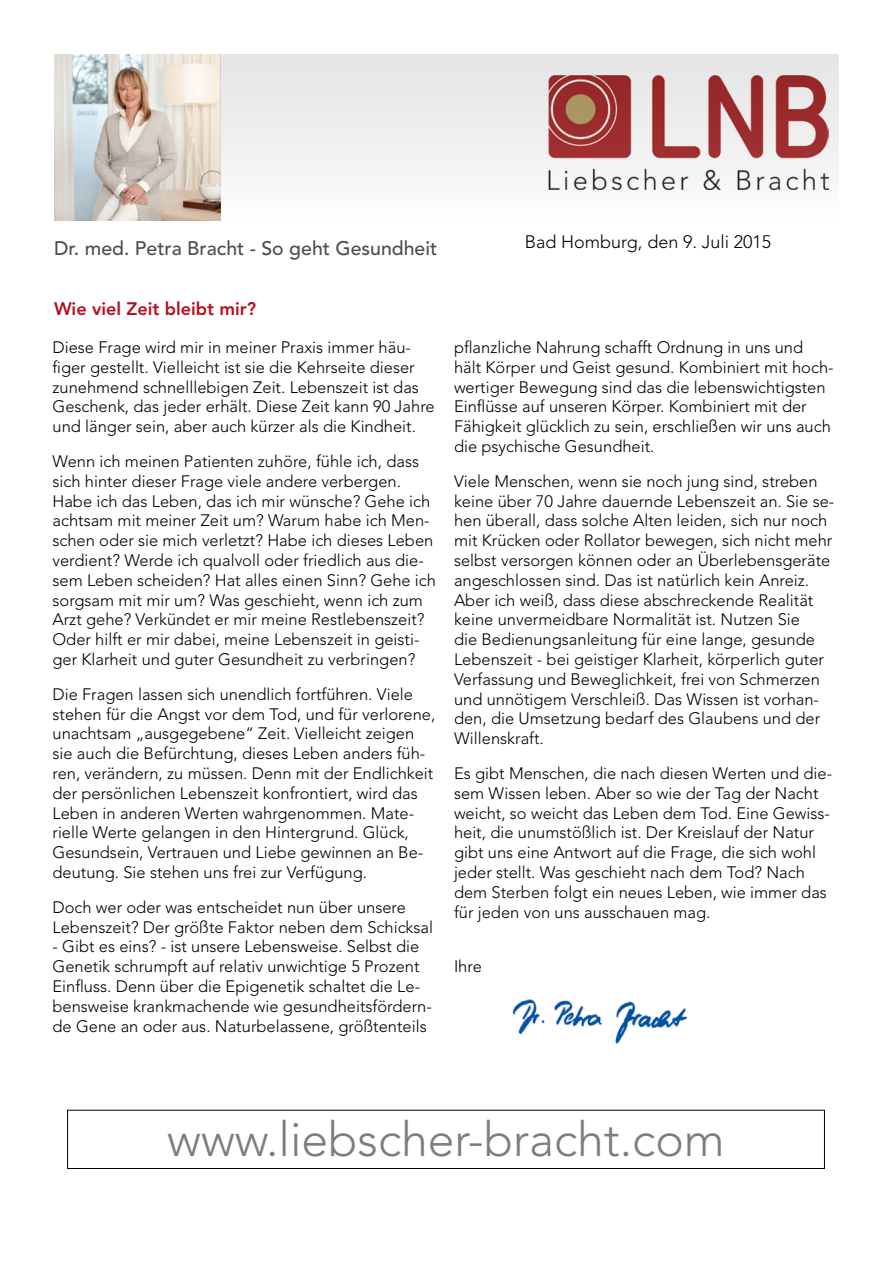
<style>
.page{position:relative;width:893px;height:1263px;background:#fff}
.page>*{position:absolute;margin:0;border:0;box-sizing:border-box;transform-origin:0 0}
.t1{font:300 48px "Avenir LT Std";color:#7d7d7d}
.t2{font:500 19.5px "Avenir LT Std";color:#4d4d4d}
.t3{font:300 18px "Avenir LT Std";color:#000}
.t4{font:800 18px "Avenir LT Std";color:#b6101d}
.t5{font:300 16.5px/19.8px "Avenir LT Std";color:#000}
</style>
<div class="page">
<img style="left:512px;top:999px;width:176px;height:45px">
<img style="left:54px;top:54px;width:166px;height:166px">
<svg style="left:220px;top:54px;width:619px;height:166px"></svg>
<p class="t2" style="left:54px;top:237px;width:385px">Dr. med. Petra Bracht - So geht Gesundheit</p>
<p class="t3" style="left:525px;top:232px;width:248px">Bad Homburg, den 9. Juli 2015</p>
<p class="t4" style="left:54px;top:298px;width:204px">Wie viel Zeit bleibt mir?</p>
<p class="t5" style="left:52px;top:337px;width:384px">Diese Frage wird mir in meiner Praxis immer häu&shy;figer gestellt. Vielleicht ist sie die Kehrseite dieser zunehmend schnelllebigen Zeit. Lebenszeit ist das Geschenk, das jeder erhält. Diese Zeit kann 90 Jahre und länger sein, aber auch kürzer als die Kindheit.</p>
<p class="t5" style="left:52px;top:451px;width:385px">Wenn ich meinen Patienten zuhöre, fühle ich, dass sich hinter dieser Frage viele andere verbergen.<br>Habe ich das Leben, das ich mir wünsche? Gehe ich achtsam mit meiner Zeit um? Warum habe ich Men&shy;schen oder sie mich verletzt? Habe ich dieses Leben verdient? Werde ich qualvoll oder friedlich aus die&shy;sem Leben scheiden? Hat alles einen Sinn? Gehe ich sorgsam mit mir um? Was geschieht, wenn ich zum Arzt gehe? Verkündet er mir meine Restlebenszeit?<br>Oder hilft er mir dabei, meine Lebenszeit in geisti&shy;ger Klarheit und guter Gesundheit zu verbringen?</p>
<p class="t5" style="left:52px;top:684px;width:384px">Die Fragen lassen sich unendlich fortführen. Viele stehen für die Angst vor dem Tod, und für verlorene, unachtsam „ausgegebene“ Zeit. Vielleicht zeigen sie auch die Befürchtung, dieses Leben anders füh&shy;ren, verändern, zu müssen. Denn mit der Endlichkeit der persönlichen Lebenszeit konfrontiert, wird das Leben in anderen Werten wahrgenommen. Mate&shy;rielle Werte gelangen in den Hintergrund. Glück, Gesundsein, Vertrauen und Liebe gewinnen an Be&shy;deutung. Sie stehen uns frei zur Verfügung.</p>
<p class="t5" style="left:52px;top:897px;width:382px">Doch wer oder was entscheidet nun über unsere<br>Lebenszeit? Der größte Faktor neben dem Schicksal</p>
<p class="t5" style="left:52px;top:937px;width:381px">- Gibt es eins? - ist unsere Lebensweise. Selbst die Genetik schrumpft auf relativ unwichtige 5 Prozent Einfluss. Denn über die Epigenetik schaltet die Le&shy;bensweise krankmachende wie gesundheitsfördern&shy;de Gene an oder aus. Naturbelassene, größtenteils</p>
<p class="t5" style="left:454px;top:337px;width:381px">pflanzliche Nahrung schafft Ordnung in uns und hält Körper und Geist gesund. Kombiniert mit hoch&shy;wertiger Bewegung sind das die lebenswichtigsten Einflüsse auf unseren Körper. Kombiniert mit der Fähigkeit glücklich zu sein, erschließen wir uns auch die psychische Gesundheit.</p>
<p class="t5" style="left:454px;top:471px;width:382px">Viele Menschen, wenn sie noch jung sind, streben keine über 70 Jahre dauernde Lebenszeit an. Sie se&shy;hen überall, dass solche Alten leiden, sich nur noch mit Krücken oder Rollator bewegen, sich nicht mehr selbst versorgen können oder an Überlebensgeräte angeschlossen sind. Das ist natürlich kein Anreiz.<br>Aber ich weiß, dass diese abschreckende Realität keine unvermeidbare Normalität ist. Nutzen Sie<br>die Bedienungsanleitung für eine lange, gesunde Lebenszeit - bei geistiger Klarheit, körperlich guter Verfassung und Beweglichkeit, frei von Schmerzen und unnötigem Verschleiß. Das Wissen ist vorhan&shy;den, die Umsetzung bedarf des Glaubens und der Willenskraft.</p>
<p class="t5" style="left:454px;top:763px;width:380px">Es gibt Menschen, die nach diesen Werten und die&shy;sem Wissen leben. Aber so wie der Tag der Nacht weicht, so weicht das Leben dem Tod. Eine Gewiss&shy;heit, die unumstößlich ist. Der Kreislauf der Natur gibt uns eine Antwort auf die Frage, die sich wohl jeder stellt. Was geschieht nach dem Tod? Nach dem Sterben folgt ein neues Leben, wie immer das für jeden von uns ausschauen mag.</p>
<p class="t5" style="left:454px;top:957px;width:29px">Ihre</p>
<h1 class="t1" style="left:167px;top:1111px;width:559px">www.liebscher-bracht.com</h1>
</div>
